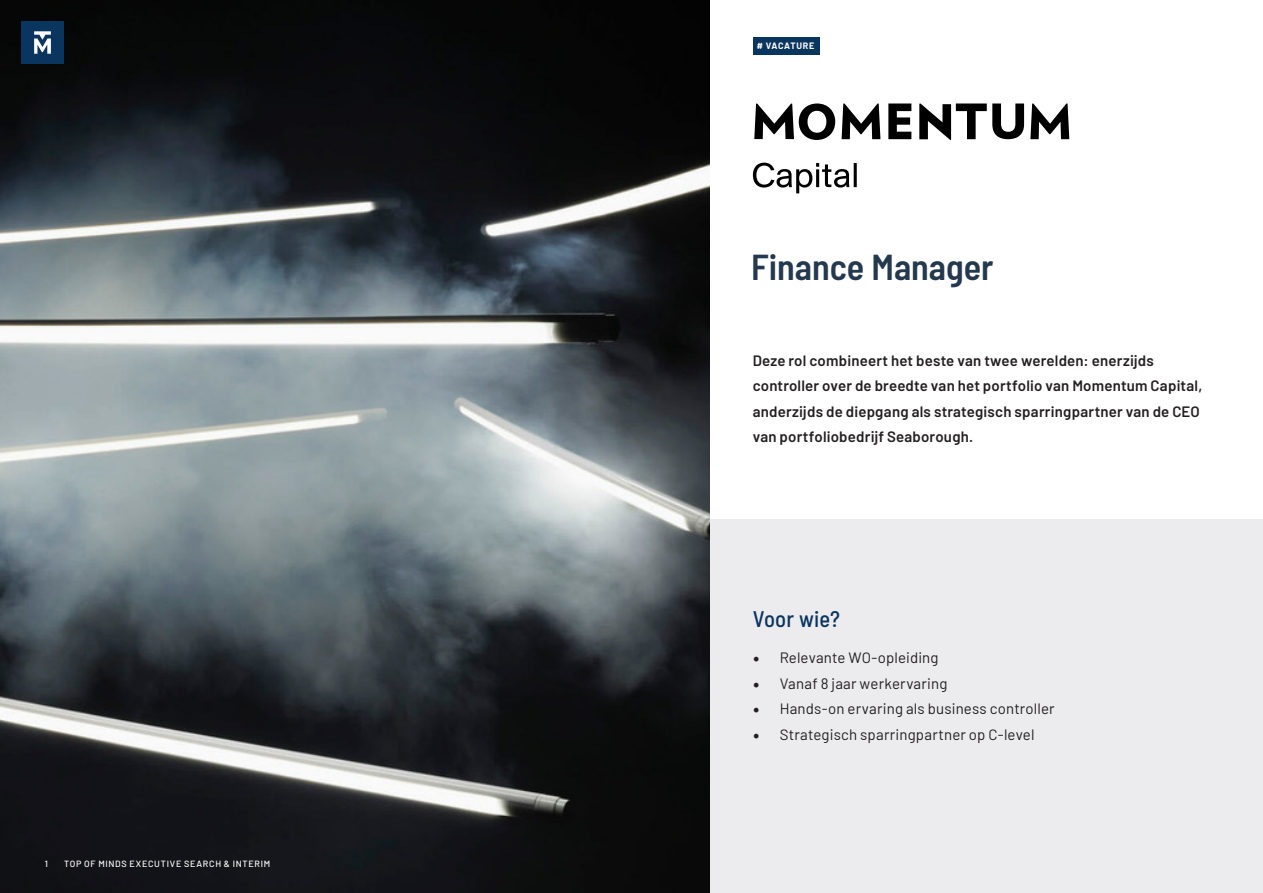
<style>
.page{position:relative;width:1263px;height:893px;background:#fff}
.page>*{position:absolute;margin:0;border:0;box-sizing:border-box;transform-origin:0 0}
.t1{font:600 semi-condensed 36px "Barlow";color:#24384e}
.t2{font:500 semi-condensed 22.5px "Barlow";letter-spacing:.01em;color:#0a355e}
.t3{font:600 15px/25.5px "Barlow";letter-spacing:.015em;color:#231f20}
.t4{font:15px "Barlow";letter-spacing:.01em;color:#231f20}
.t5{font:500 9px "Barlow";letter-spacing:.08em;color:#fff}
.t6{font:700 9px "Barlow";letter-spacing:.065em;color:#fff}
.s1{font-family:"Minion Pro";font-size:18px}
</style>
<div class="page">
<img style="left:0;top:0;width:710px;height:893px">
<div style="left:710px;top:519px;width:553px;height:374px;background:#ececee"></div>
<svg style="left:754px;top:104px;width:81px;height:36px"></svg>
<svg style="left:841px;top:104px;width:39px;height:35px"></svg>
<svg style="left:888px;top:104px;width:23px;height:35px"></svg>
<svg style="left:919px;top:104px;width:105px;height:36px"></svg>
<svg style="left:1030px;top:104px;width:39px;height:35px"></svg>
<svg style="left:753px;top:163px;width:104px;height:30px"></svg>
<div style="left:753px;top:37px;width:67px;height:17px;background:#0a355e"></div>
<div style="left:21px;top:21px;width:43px;height:43px;background:#0a355e"></div>
<svg style="left:34px;top:31px;width:17px;height:23px"></svg>
<p class="t5" style="left:45px;top:857px;width:5px">1</p>
<p class="t5" style="left:64px;top:857px;width:208px">TOP OF MINDS EXECUTIVE SEARCH &amp; INTERIM</p>
<p class="t6" style="left:757px;top:39px;width:59px"># VACATURE</p>
<p class="t1" style="left:751px;top:241px;width:244px">Finance Manager</p>
<p class="t3" style="left:753px;top:346px;width:451px">Deze rol combineert het beste van twee werelden: enerzijds controller over de breedte van het portfolio van Momentum Capital, anderzijds de diepgang als strategisch sparringpartner van de CEO van portfoliobedrijf Seaborough.</p>
<p class="t2" style="left:753px;top:603px;width:89px">Voor wie?</p>
<p class="t4" style="left:753px;top:647px;width:187px"><span class="s1">•</span> Relevante WO-opleiding</p>
<p class="t4" style="left:753px;top:672px;width:196px"><span class="s1">•</span> Vanaf 8 jaar werkervaring</p>
<p class="t4" style="left:753px;top:698px;width:304px"><span class="s1">•</span> Hands-on ervaring als business controller</p>
<p class="t4" style="left:753px;top:723px;width:283px"><span class="s1">•</span> Strategisch sparringpartner op C-level</p>
</div>
